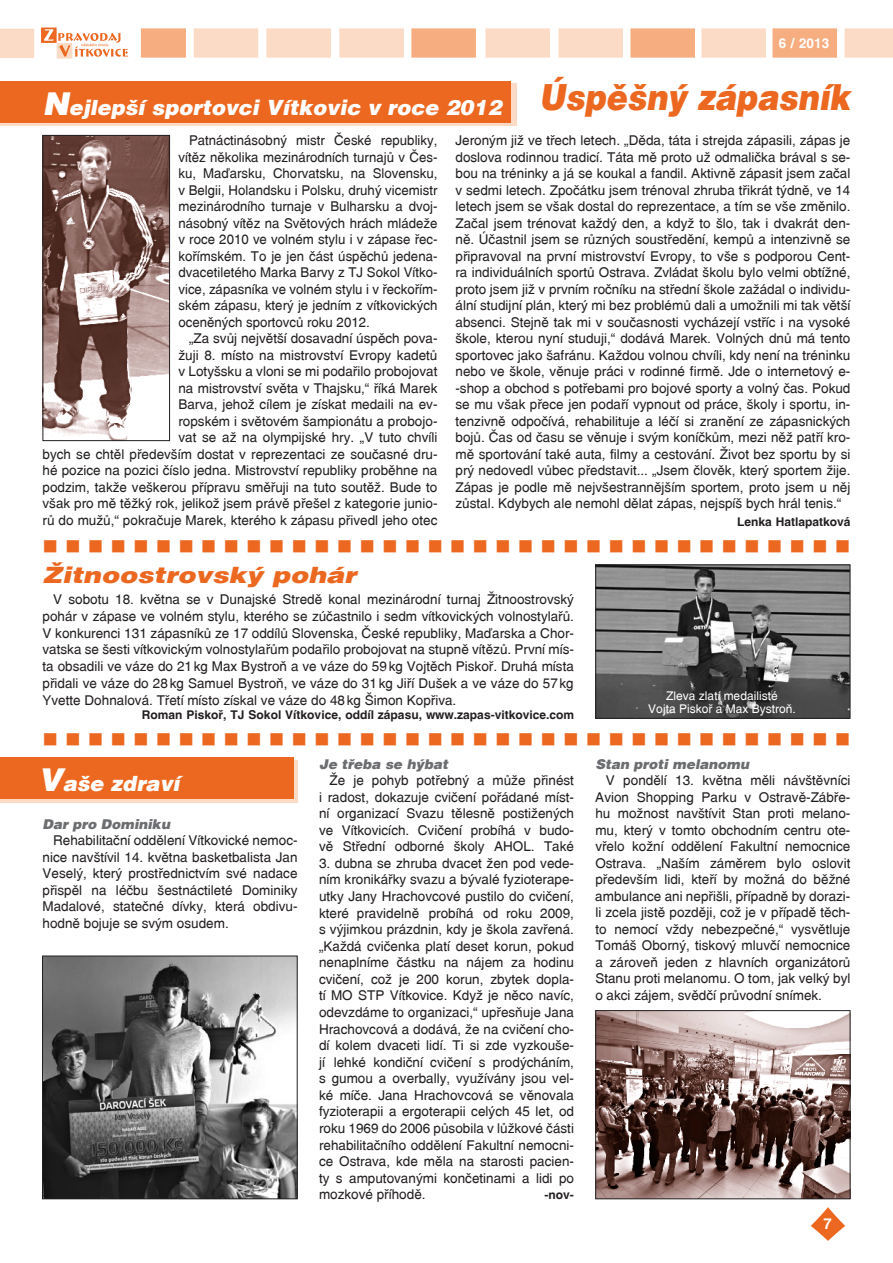
<style>
.page{position:relative;width:893px;height:1263px;background:#fff}
.page>*{position:absolute;margin:0;border:0;box-sizing:border-box;transform-origin:0 0}
.t1{font:italic 900 22.5px "Switzerland";color:#ec6820;scale:1.2 1}
.t2{font:21px "Wingdings";color:#ec6820}
.t3{font:italic 900 21px "Switzerland";color:#fff}
.t4{font:700 15px "Switzerland";color:#fff}
.t5{font:13.5px/16.5px "Switzerland";color:#231f20;text-align:justify}
.t6{font:italic 900 13.5px "Switzerland";color:#6c6d70}
.t7{font:700 13.5px "Switzerland";color:#fff}
.t8{font:700 12px "Switzerland";color:#231f20}
.t9{font:12px/13.5px "Switzerland";color:#fff;text-align:center}
.s1{font-size:31.5px}
</style>
<div class="page">
<svg style="left:811px;top:1207px;width:34px;height:34px"></svg>
<div style="left:485px;top:28px;width:65px;height:30px;background:#fbdbc5"></div>
<div style="left:558px;top:28px;width:65px;height:30px;background:#fbdbc5"></div>
<div style="left:630px;top:28px;width:65px;height:30px;background:#f6ad7f"></div>
<div style="left:266px;top:28px;width:65px;height:30px;background:#fbdbc5"></div>
<div style="left:339px;top:28px;width:65px;height:30px;background:#fbdbc5"></div>
<div style="left:194px;top:28px;width:64px;height:30px;background:#fbdbc5"></div>
<div style="left:141px;top:28px;width:45px;height:30px;background:#f6ad7f"></div>
<div style="left:0;top:29px;width:34px;height:29px;background:#fbdbc5"></div>
<div style="left:411px;top:28px;width:65px;height:30px;background:#f6ad7f"></div>
<div style="left:701px;top:28px;width:65px;height:30px;background:#fbdbc5"></div>
<div style="left:772px;top:28px;width:65px;height:30px;background:#f6ad7f"></div>
<div style="left:844px;top:28px;width:49px;height:30px;background:#fbdbc5"></div>
<div style="left:41px;top:27px;width:16px;height:16px;background:#ec6820"></div>
<div style="left:57px;top:43px;width:15px;height:16px;background:#fbdbc5"></div>
<svg style="left:44px;top:29px;width:84px;height:28px"></svg>
<div style="left:0;top:84px;width:517px;height:42px;background:#fbdbc5"></div>
<div style="left:0;top:81px;width:511px;height:42px;background:#ec6820"></div>
<img style="left:597px;top:566px;width:251px;height:151px">
<div style="left:595px;top:564px;width:255px;height:155px;border:1px solid #231f20"></div>
<div style="left:0;top:760px;width:298px;height:43px;background:#fbdbc5"></div>
<div style="left:0;top:757px;width:293px;height:42px;background:#ec6820"></div>
<img style="left:44px;top:958px;width:252px;height:239px">
<div style="left:42px;top:956px;width:256px;height:243px;border:1px solid #231f20"></div>
<img style="left:597px;top:1012px;width:251px;height:185px">
<div style="left:595px;top:1010px;width:255px;height:189px;border:1px solid #231f20"></div>
<img style="left:45px;top:137px;width:123px;height:302px">
<div style="left:43px;top:135px;width:127px;height:306px;border:1px solid #231f20"></div>
<p class="t7" style="left:779px;top:35px;width:52px">6 / 2013</p>
<h2 class="t3" style="left:43px;top:95px;width:809px"><span class="s1">N</span>ejlepší sportovci Vítkovic v roce 2012 <sup>Úspěšný</sup> <sup>zápasník</sup></h2>
<p class="t5" style="left:178px;top:132px;width:261px;text-indent:11px">Patnáctinásobný mistr České republiky, vítěz několika mezinárodních turnajů v Čes&shy;ku, Maďarsku, Chorvatsku, na Slovensku, v Belgii, Holandsku i Polsku, druhý vicemistr mezinárodního turnaje v Bulharsku a dvoj&shy;násobný vítěz na Světových hrách mládeže v roce 2010 ve volném stylu i v zápase řec&shy;kořímském. To je jen část úspěchů jedena&shy;dvacetiletého Marka Barvy z TJ Sokol Vítko&shy;vice, zápasníka ve volném stylu i v řeckořím&shy;ském zápasu, který je jedním z vítkovických oceněných sportovců roku 2012.</p>
<p class="t5" style="left:43px;top:330px;width:396px;text-align:right">„Za svůj největší dosavadní úspěch pova-<br>žuji 8. místo na mistrovství Evropy kadetů<br>v Lotyšsku a vloni se mi podařilo probojovat<br>na mistrovství světa v Thajsku,“ říká Marek<br>Barva, jehož cílem je získat medaili na ev-<br>ropském i světovém šampionátu a probojo-<br>vat se až na olympijské hry. „V tuto chvíli<br>bych se chtěl především dostat v reprezentaci ze současné dru&shy;hé pozice na pozici číslo jedna. Mistrovství republiky proběhne na podzim, takže veškerou přípravu směřuji na tuto soutěž. Bude to však pro mě těžký rok, jelikož jsem právě přešel z kategorie junio&shy;rů do mužů,“ pokračuje Marek, kterého k zápasu přivedl jeho otec</p>
<p class="t5" style="left:455px;top:132px;width:396px">Jeroným již ve třech letech. „Děda, táta i strejda zápasili, zápas je doslova rodinnou tradicí. Táta mě proto už odmalička brával s se&shy;bou na tréninky a já se koukal a fandil. Aktivně zápasit jsem začal v sedmi letech. Zpočátku jsem trénoval zhruba třikrát týdně, ve 14 letech jsem se však dostal do reprezentace, a tím se vše změnilo.<br>Začal jsem trénovat každý den, a když to šlo, tak i dvakrát den&shy;ně. Účastnil jsem se různých soustředění, kempů a intenzivně se připravoval na první mistrovství Evropy, to vše s podporou Cent&shy;ra individuálních sportů Ostrava. Zvládat školu bylo velmi obtížné, proto jsem již v prvním ročníku na střední škole zažádal o individu&shy;ální studijní plán, který mi bez problémů dali a umožnili mi tak větší absenci. Stejně tak mi v současnosti vycházejí vstříc i na vysoké škole, kterou nyní studuji,“ dodává Marek. Volných dnů má tento sportovec jako šafránu. Každou volnou chvíli, kdy není na tréninku nebo ve škole, věnuje práci v rodinné firmě. Jde o internetový e--shop a obchod s potřebami pro bojové sporty a volný čas. Pokud se mu však přece jen podaří vypnout od práce, školy i sportu, in&shy;tenzivně odpočívá, rehabilituje a léčí si zranění ze zápasnických bojů. Čas od času se věnuje i svým koníčkům, mezi něž patří kro&shy;mě sportování také auta, filmy a cestování. Život bez sportu by si prý nedovedl vůbec představit... „Jsem člověk, který sportem žije.<br>Zápas je podle mě nejvšestrannějším sportem, proto jsem u něj zůstal. Kdybych ale nemohl dělat zápas, nejspíš bych hrál tenis.“</p>
<p class="t8" style="left:737px;top:515px;width:115px">Lenka Hatlapatková</p>
<h2 class="t2" style="left:43px;top:535px;width:809px">■■■■■■■■■■■■■■■■■■■■■■■■■■■■■■■■■■■■</h2>
<h1 class="t1" style="left:43px;top:562px;width:263px">Žitnoostrovský pohár</h1>
<p class="t5" style="left:43px;top:591px;width:533px;text-indent:11px">V sobotu 18. května se v Dunajské Stredě konal mezinárodní turnaj Žitnoostrovský pohár v zápase ve volném stylu, kterého se zúčastnilo i sedm vítkovických volnostylařů.<br>V konkurenci 131 zápasníků ze 17 oddílů Slovenska, České republiky, Maďarska a Chor&shy;vatska se šesti vítkovickým volnostylařům podařilo probojovat na stupně vítězů. První mís&shy;ta obsadili ve váze do 21 kg Max Bystroň a ve váze do 59 kg Vojtěch Piskoř. Druhá místa přidali ve váze do 28 kg Samuel Bystroň, ve váze do 31 kg Jiří Dušek a ve váze do 57 kg Yvette Dohnalová. Třetí místo získal ve váze do 48 kg Šimon Kopřiva.</p>
<p class="t8" style="left:142px;top:707px;width:434px">Roman Piskoř, TJ Sokol Vítkovice, oddíl zápasu, www.zapas-vitkovice.com</p>
<p class="t9" style="left:648px;top:689px;width:149px">Zleva zlatí medailisté<br>Vojta Piskoř a Max Bystroň.</p>
<h2 class="t2" style="left:43px;top:728px;width:809px">■■■■■■■■■■■■■■■■■■■■■■■■■■■■■■■■■■■■</h2>
<p class="t6" style="left:595px;top:756px;width:155px">Stan proti melanomu</p>
<p class="t5" style="left:595px;top:772px;width:257px;text-indent:11px">V pondělí 13. května měli návštěvníci Avion Shopping Parku v Ostravě-Zábře&shy;hu možnost navštívit Stan proti melano&shy;mu, který v tomto obchodním centru ote&shy;vřelo kožní oddělení Fakultní nemocnice Ostrava. „Naším záměrem bylo oslovit především lidi, kteří by možná do běžné ambulance ani nepřišli, případně by dorazi&shy;li zcela jistě později, což je v případě těch&shy;to nemocí vždy nebezpečné,“ vysvětluje Tomáš Oborný, tiskový mluvčí nemocnice a zároveň jeden z hlavních organizátorů Stanu proti melanomu. O tom, jak velký byl o akci zájem, svědčí průvodní snímek.</p>
<p class="t6" style="left:319px;top:756px;width:131px">Je třeba se hýbat</p>
<p class="t5" style="left:319px;top:772px;width:257px;text-indent:11px">Že je pohyb potřebný a může přinést i radost, dokazuje cvičení pořádané míst&shy;ní organizací Svazu tělesně postižených ve Vítkovicích. Cvičení probíhá v budo&shy;vě Střední odborné školy AHOL. Také</p>
<p class="t5" style="left:319px;top:855px;width:257px">3. dubna se zhruba dvacet žen pod vede&shy;ním kronikářky svazu a bývalé fyzioterape&shy;utky Jany Hrachovcové pustilo do cvičení, které pravidelně probíhá od roku 2009, s výjimkou prázdnin, kdy je škola zavřená. „Každá cvičenka platí deset korun, pokud nenaplníme částku na nájem za hodinu cvičení, což je 200 korun, zbytek dopla&shy;tí MO STP Vítkovice. Když je něco navíc, odevzdáme to organizaci,“ upřesňuje Jana Hrachovcová a dodává, že na cvičení cho&shy;dí kolem dvaceti lidí. Ti si zde vyzkouše&shy;jí lehké kondiční cvičení s prodýcháním, s gumou a overbally, využívány jsou vel&shy;ké míče. Jana Hrachovcová se věnovala fyzioterapii a ergoterapii celých 45 let, od roku 1969 do 2006 působila v lůžkové části rehabilitačního oddělení Fakultní nemocni&shy;ce Ostrava, kde měla na starosti pacien&shy;ty s amputovanými končetinami a lidi po mozkové příhodě.</p>
<h2 class="t3" style="left:38px;top:771px;width:143px"><span class="s1">V</span>aše zdraví</h2>
<p class="t6" style="left:43px;top:816px;width:129px">Dar pro Dominiku</p>
<p class="t5" style="left:43px;top:832px;width:257px;text-indent:11px">Rehabilitační oddělení Vítkovické nemoc&shy;nice navštívil 14. května basketbalista Jan Veselý, který prostřednictvím své nadace přispěl na léčbu šestnáctileté Dominiky Madalové, statečné dívky, která obdivu&shy;hodně bojuje se svým osudem.</p>
<p class="t8" style="left:545px;top:1188px;width:31px">-nov-</p>
<p class="t4" style="left:823px;top:1215px;width:10px">7</p>
</div>
